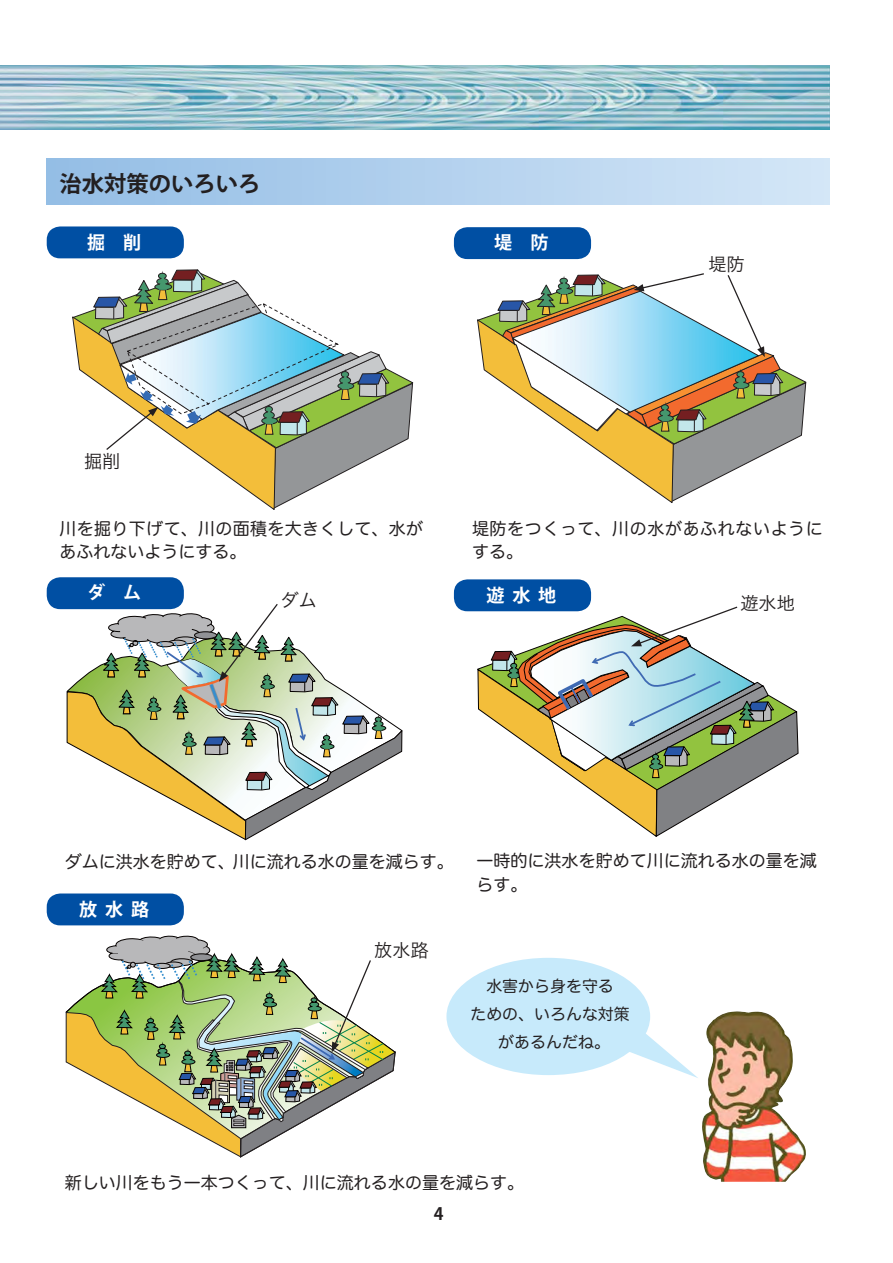
<style>
.page{position:relative;width:893px;height:1263px;background:#fff}
.page>*{position:absolute;margin:0;border:0;box-sizing:border-box;transform-origin:0 0}
.t1{font:22.35px "Koz Go Pro Bold 90 msp RKSJ H";color:#231f20}
.t2{font:18px "Koz Go Pro Bold 90 msp RKSJ H";color:#fff}
.t3{font:18px "Hira Kaku Pro W3 90 msp RKSJ H";color:#231f20}
.t4{font:16.95px/23.4px "Hira Maru Pro W4 90 msp RKSJ H";color:#231f20}
.t5{font:16.95px/23.4px "Hira Maru Pro W4 90 msp RKSJ H";letter-spacing:.02em;color:#231f20}
.t6{font:16.95px/23.4px "Hira Maru Pro W4 90 msp RKSJ H";letter-spacing:.035em;color:#231f20}
.t7{font:16.95px "Koz Go Pr 6 N Bold 90 msp RKSJ H";color:#231f20}
.t8{font:15.9px/27.9px "Hira Maru Pro W4 90 msp RKSJ H";color:#231f20;text-align:center}
</style>
<div class="page">
<img style="left:0;top:66px;width:829px;height:63px">
<svg style="left:47px;top:158px;width:782px;height:47px;background:#bfd9f1"></svg>
<div style="left:47px;top:226px;width:137px;height:32px;background:#004fa3;border-radius:14px"></div>
<div style="left:454px;top:227px;width:137px;height:32px;background:#004fa3;border-radius:14px"></div>
<div style="left:47px;top:577px;width:137px;height:32px;background:#004fa3;border-radius:14px"></div>
<div style="left:454px;top:579px;width:137px;height:32px;background:#004fa3;border-radius:14px"></div>
<div style="left:47px;top:894px;width:137px;height:31px;background:#004fa3;border-radius:14px"></div>
<div style="left:446px;top:958px;width:204px;height:117px;background:#c7eafb;border-radius:50%"></div>
<svg style="left:603px;top:1029px;width:95px;height:49px"></svg>
<img style="left:702px;top:1011px;width:104px;height:171px">
<svg style="left:65px;top:936px;width:331px;height:222px"></svg>
<svg style="left:72px;top:158px;width:342px;height:352px"></svg>
<svg style="left:477px;top:273px;width:330px;height:230px"></svg>
<svg style="left:66px;top:602px;width:337px;height:239px"></svg>
<svg style="left:477px;top:606px;width:321px;height:231px"></svg>
<h1 class="t1" style="left:59px;top:175px;width:202px">治水対策のいろいろ</h1>
<p class="t2" style="left:87px;top:235px;width:56px">掘　削</p>
<p class="t2" style="left:494px;top:236px;width:56px">堤　防</p>
<p class="t3" style="left:84px;top:454px;width:38px">掘削</p>
<p class="t3" style="left:708px;top:258px;width:38px">堤防</p>
<p class="t5" style="left:59px;top:519px;width:365px">川を掘り下げて、川の面積を大きくして、水があふれないようにする。</p>
<p class="t6" style="left:472px;top:519px;width:352px">堤防をつくって、川の水があふれないようにする。</p>
<p class="t2" style="left:87px;top:586px;width:56px">ダ　ム</p>
<p class="t2" style="left:486px;top:588px;width:71px">遊 水 地</p>
<p class="t3" style="left:281px;top:593px;width:38px">ダム</p>
<p class="t3" style="left:740px;top:596px;width:56px">遊水地</p>
<p class="t4" style="left:65px;top:852px;width:391px">ダムに洪水を貯めて、川に流れる水の量を減らす。</p>
<p class="t4" style="left:477px;top:851px;width:342px">一時的に洪水を貯めて川に流れる水の量を減らす。</p>
<p class="t2" style="left:79px;top:902px;width:71px">放 水 路</p>
<p class="t3" style="left:374px;top:943px;width:56px">放水路</p>
<p class="t8" style="left:470px;top:975px;width:161px">水害から身を守る<br>ための、いろんな対策があるんだね。</p>
<p class="t4" style="left:65px;top:1173px;width:461px">新しい川をもう一本つくって、川に流れる水の量を減らす。</p>
<p class="t7" style="left:434px;top:1207px;width:11px">4</p>
</div>
